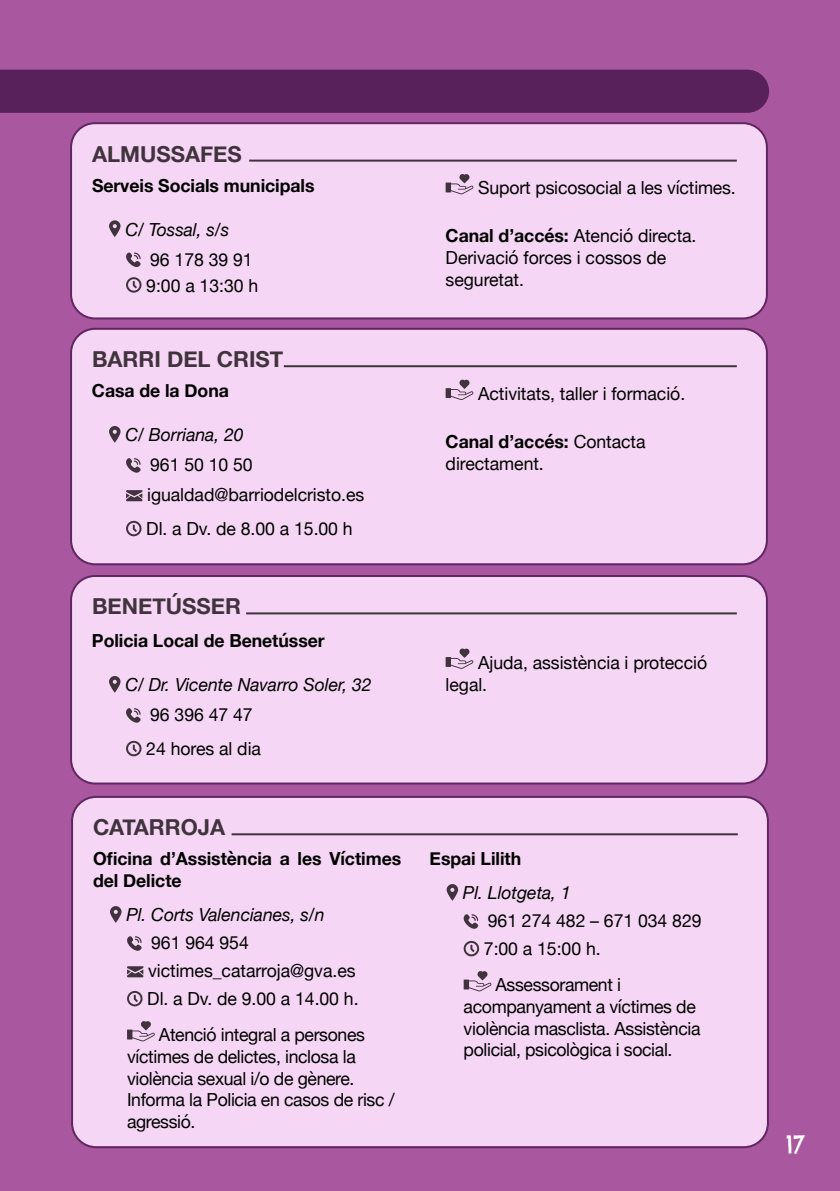
<style>
.page{position:relative;width:840px;height:1191px;background:#fff}
.page>*{position:absolute;margin:0;border:0;box-sizing:border-box;transform-origin:0 0}
.t1{font:24px "Chelsea Market";color:#fff}
.t2{font:700 22px "Helvetica Neue";color:#40333d}
.t3{font:18px/21.6px "Helvetica Neue";letter-spacing:-.01em;color:#000}
.t4{font:700 18px/22px "Helvetica Neue";letter-spacing:-.005em;color:#000}
.t5{font:italic 18px "Helvetica Neue";letter-spacing:-.005em;color:#000}
.s1{font-weight:700}
</style>
<div class="page">
<div style="left:0;top:0;width:839px;height:1191px;background:#a9579f"></div>
<div style="left:71px;top:123px;width:695px;height:195px;background:#f6d6f5;border-radius:24px"></div>
<div style="left:70px;top:122px;width:697px;height:197px;border:2px solid #59215c;border-radius:24px"></div>
<div style="left:71px;top:329px;width:695px;height:235px;background:#f6d6f5;border-radius:24px"></div>
<div style="left:70px;top:328px;width:697px;height:237px;border:2px solid #59215c;border-radius:24px"></div>
<div style="left:71px;top:576px;width:695px;height:207px;background:#f6d6f5;border-radius:24px"></div>
<div style="left:70px;top:575px;width:697px;height:209px;border:2px solid #59215c;border-radius:24px"></div>
<hr style="left:249px;top:160px;width:487px;height:2px;background:#40333d">
<hr style="left:284px;top:365px;width:452px;height:2px;background:#40333d">
<hr style="left:246px;top:612px;width:490px;height:2px;background:#40333d">
<svg style="left:109px;top:220px;width:12px;height:17px"></svg>
<svg style="left:126px;top:252px;width:14px;height:15px"></svg>
<svg style="left:126px;top:277px;width:16px;height:16px"></svg>
<svg style="left:445px;top:174px;width:28px;height:20px"></svg>
<svg style="left:109px;top:426px;width:12px;height:17px"></svg>
<svg style="left:126px;top:458px;width:14px;height:15px"></svg>
<svg style="left:126px;top:490px;width:16px;height:11px"></svg>
<svg style="left:126px;top:521px;width:16px;height:15px"></svg>
<svg style="left:445px;top:379px;width:28px;height:21px"></svg>
<svg style="left:109px;top:676px;width:12px;height:16px"></svg>
<svg style="left:126px;top:708px;width:14px;height:14px"></svg>
<svg style="left:126px;top:741px;width:16px;height:15px"></svg>
<svg style="left:445px;top:648px;width:28px;height:21px"></svg>
<div style="left:0;top:70px;width:768px;height:43px;background:#59215c"></div>
<div style="left:72px;top:797px;width:695px;height:350px;background:#f6d6f5;border-radius:24px"></div>
<div style="left:71px;top:796px;width:697px;height:352px;border:2px solid #59215c;border-radius:24px"></div>
<hr style="left:231px;top:833px;width:506px;height:2px;background:#40333d">
<svg style="left:110px;top:906px;width:12px;height:16px"></svg>
<svg style="left:127px;top:936px;width:14px;height:14px"></svg>
<svg style="left:127px;top:966px;width:16px;height:11px"></svg>
<svg style="left:127px;top:991px;width:16px;height:15px"></svg>
<svg style="left:127px;top:1021px;width:28px;height:20px"></svg>
<svg style="left:446px;top:884px;width:12px;height:16px"></svg>
<svg style="left:463px;top:914px;width:15px;height:14px"></svg>
<svg style="left:463px;top:941px;width:16px;height:15px"></svg>
<svg style="left:463px;top:971px;width:28px;height:20px"></svg>
<p class="t2" style="left:92px;top:136px;width:151px">ALMUSSAFES</p>
<p class="t4" style="left:92px;top:175px;width:224px">Serveis Socials municipals</p>
<p class="t5" style="left:125px;top:216px;width:105px">C/ Tossal, s/s</p>
<p class="t3" style="left:146px;top:247px;width:113px;line-height:26px">96 178 39 91<br>9:00 a 13:30 h</p>
<p class="t2" style="left:92px;top:342px;width:193px">BARRI DEL CRIST</p>
<p class="t4" style="left:92px;top:380px;width:138px">Casa de la Dona</p>
<p class="t5" style="left:125px;top:422px;width:120px">C/ Borriana, 20</p>
<p class="t3" style="left:147px;top:451px;width:218px;line-height:30px">961 50 10 50 igualdad@barriodelcristo.es</p>
<p class="t3" style="left:146px;top:519px;width:208px">Dl. a Dv. de 8.00 a 15.00 h</p>
<p class="t2" style="left:92px;top:589px;width:150px">BENETÚSSER</p>
<p class="t4" style="left:92px;top:630px;width:234px">Policia Local de Benetússer</p>
<p class="t5" style="left:125px;top:672px;width:248px">C/ Dr. Vicente Navarro Soler, 32</p>
<p class="t3" style="left:146px;top:699px;width:116px;line-height:34px">96 396 47 47<br>24 hores al dia</p>
<p class="t2" style="left:93px;top:810px;width:134px">CATARROJA</p>
<p class="t4" style="left:93px;top:848px;width:309px">Oficina d’Assistència a les Víctimes del Delicte</p>
<p class="t5" style="left:126px;top:902px;width:199px">Pl. Corts Valencianes, s/n</p>
<p class="t3" style="left:147px;top:930px;width:213px;line-height:28px">961 964 954 victimes_catarroja@gva.es<br>Dl. a Dv. de 9.00 a 14.00 h.</p>
<p class="t3" style="left:127px;top:1025px;width:269px;text-indent:32px">Atenció integral a persones víctimes de delictes, inclosa la violència sexual i/o de gènere.<br>Informa la Policia en casos de risc / agressió.</p>
<p class="t3" style="left:478px;top:178px;width:259px">Suport psicosocial a les víctimes.</p>
<p class="t3" style="left:445px;top:226px;width:252px"><span class="s1">Canal d’accés:</span> Atenció directa.<br>Derivació forces i cossos de seguretat.</p>
<p class="t3" style="left:478px;top:384px;width:208px">Activitats, taller i formació.</p>
<p class="t3" style="left:445px;top:431px;width:201px"><span class="s1">Canal d’accés:</span> Contacta directament.</p>
<p class="t3" style="left:445px;top:652px;width:263px;text-indent:32px">Ajuda, assistència i protecció legal.</p>
<p class="t4" style="left:429px;top:848px;width:93px">Espai Lilith</p>
<p class="t5" style="left:462px;top:880px;width:109px">Pl. Llotgeta, 1</p>
<p class="t3" style="left:483px;top:908px;width:219px;line-height:28px">961 274 482 – 671 034 829<br>7:00 a 15:00 h.</p>
<p class="t3" style="left:463px;top:975px;width:238px;text-indent:32px">Assessorament i acompanyament a víctimes de violència masclista. Assistència policial, psicològica i social.</p>
<h1 class="t1" style="left:785px;top:1129px;width:20px">17</h1>
</div>
